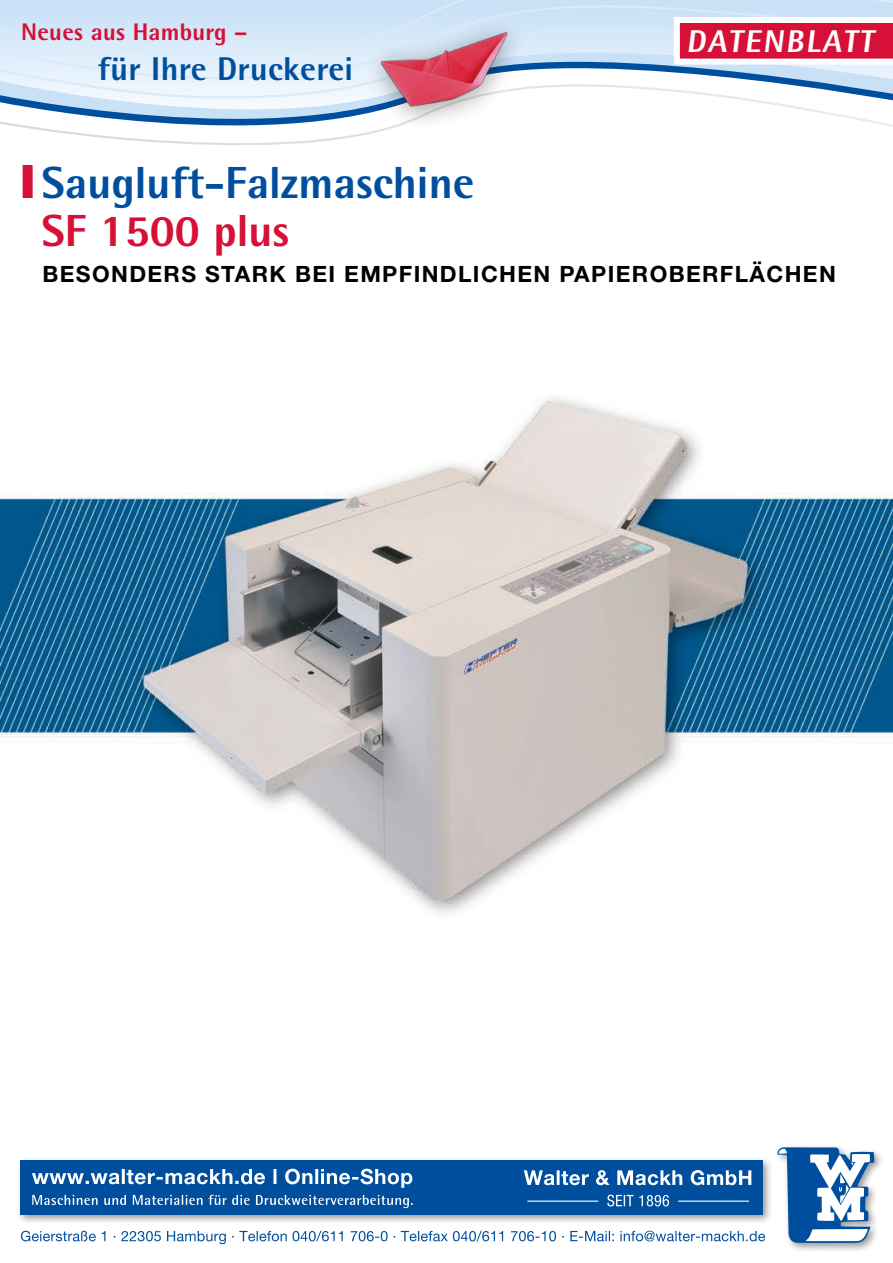
<style>
.page{position:relative;width:893px;height:1263px;background:#fff}
.page>*{position:absolute;margin:0;border:0;box-sizing:border-box;transform-origin:0 0}
.t1{font:800 45px/48px "Rotis Semi Sans";color:#004f9f}
.t2{font:800 33px "Rotis Semi Sans";letter-spacing:.01em;color:#004f9f}
.t3{font:800 31.5px "Rotis Semi Sans";color:#fff}
.t4{font:800 24px "Rotis Semi Sans";letter-spacing:.01em;color:#d61036}
.t5{font:700 22.5px "Helvetica Neue LT";letter-spacing:.06em;color:#000}
.s1{color:#d61036}
</style>
<div class="page">
<svg style="left:0;top:83px;width:893px;height:5px"></svg>
<svg style="left:0;top:59px;width:893px;height:24px"></svg>
<svg style="left:0;top:0;width:893px;height:59px;background:#d1e5f7"></svg>
<svg style="left:0;top:88px;width:893px;height:57px"></svg>
<svg style="left:671px;top:14px;width:222px;height:54px"></svg>
<div style="left:360px;top:15px;width:168px;height:117px;background:#000;opacity:.4"></div>
<img style="left:370px;top:27px;width:147px;height:94px">
<div style="left:774px;top:1143px;width:110px;height:110px;background:#000;opacity:.4"></div>
<svg style="left:777px;top:1147px;width:97px;height:96px"></svg>
<div style="left:16px;top:1156px;width:757px;height:69px;background:#000;opacity:.4"></div>
<div style="left:20px;top:1161px;width:743px;height:54px;background:#004f9f"></div>
<svg style="left:32px;top:1195px;width:381px;height:13px"></svg>
<svg style="left:21px;top:1231px;width:744px;height:13px"></svg>
<svg style="left:32px;top:1169px;width:380px;height:19px"></svg>
<svg style="left:607px;top:1195px;width:62px;height:11px"></svg>
<svg style="left:524px;top:1170px;width:227px;height:15px"></svg>
<hr style="left:527px;top:1200px;width:71px;height:2px;background:#fff">
<hr style="left:678px;top:1200px;width:71px;height:2px;background:#fff">
<img style="left:0;top:398px;width:893px;height:516px">
<p class="t4" style="left:21px;top:17px;width:228px">Neues aus Hamburg –</p>
<h2 class="t2" style="left:98px;top:48px;width:257px">für Ihre Druckerei</h2>
<h1 class="t1" style="left:42px;top:158px;width:435px;text-indent:-20px"><span class="s1">❙</span>Saugluft-Falzmaschine<br><span class="s1">SF 1500 plus</span></h1>
<h3 class="t3" style="left:686px;top:22px;width:194px">DATENBLATT</h3>
<p class="t5" style="left:43px;top:260px;width:795px">BESONDERS STARK BEI EMPFINDLICHEN PAPIEROBERFLÄCHEN</p>
</div>
